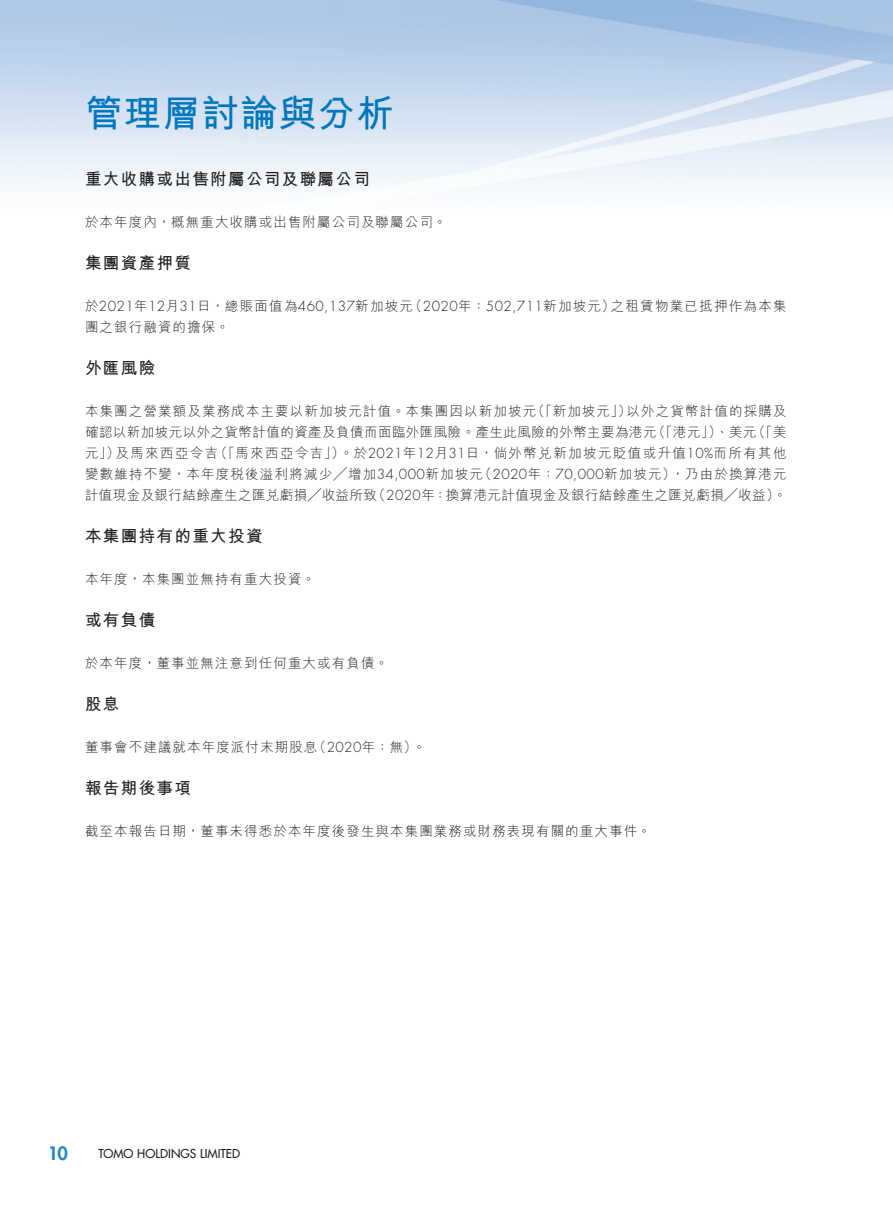
<style>
.page{position:relative;width:893px;height:1212px;background:#fff}
.page>*{position:absolute;margin:0;border:0;box-sizing:border-box;transform-origin:0 0}
.t1{font:700 37.5px "M Hei HK";letter-spacing:.035em;color:#0077bd}
.t2{font:800 18px "Futura Std";color:#2387c6}
.t3{font:700 16.5px "M Hei HK";letter-spacing:.085em;color:#231f20}
.t4{font:300 13.5px/21px "M Hei HK";letter-spacing:.08em;color:#231f20}
.t5{font:500 12px "Futura Std";color:#231f20}
.s1{font-family:"Futura Std"}
</style>
<div class="page">
<h1 class="t1" style="left:85px;top:86px;width:310px">管理層討論與分析</h1>
<p class="t3" style="left:85px;top:167px;width:286px">重大收購或出售附屬公司及聯屬公司</p>
<p class="t4" style="left:85px;top:211px;width:363px">於本年度內，概無重大收購或出售附屬公司及聯屬公司。</p>
<p class="t3" style="left:85px;top:251px;width:107px">集團資產押質</p>
<p class="t4" style="left:85px;top:295px;width:703px">於<span class="s1">2021</span>年<span class="s1">12</span>月<span class="s1">31</span>日，總賬面值為<span class="s1">460,137</span>新加坡元（<span class="s1">2020</span>年：<span class="s1">502,711</span>新加坡元）之租賃物業已抵押作為本集團之銀行融資的擔保。</p>
<p class="t3" style="left:85px;top:356px;width:72px">外匯風險</p>
<p class="t4" style="left:85px;top:400px;width:703px;text-align:justify">本集團之營業額及業務成本主要以新加坡元計值。本集團因以新加坡元（「新加坡元」）以外之貨幣計值的採購及確認以新加坡元以外之貨幣計值的資產及負債而面臨外匯風險。產生此風險的外幣主要為港元（「港元」）、美元（「美元」）及馬來西亞令吉（「馬來西亞令吉」）。於<span class="s1">2021</span>年<span class="s1">12</span>月<span class="s1">31</span>日，倘外幣兌新加坡元貶值或升值<span class="s1">10%</span>而所有其他變數維持不變，本年度稅後溢利將減少╱增加<span class="s1">34,000</span>新加坡元（<span class="s1">2020</span>年：<span class="s1">70,000</span>新加坡元），乃由於換算港元計值現金及銀行結餘產生之匯兌虧損╱收益所致（<span class="s1">2020</span>年：換算港元計值現金及銀行結餘產生之匯兌虧損╱收益）。</p>
<p class="t3" style="left:85px;top:524px;width:179px">本集團持有的重大投資</p>
<p class="t4" style="left:85px;top:568px;width:232px">本年度，本集團並無持有重大投資。</p>
<p class="t3" style="left:85px;top:608px;width:72px">或有負債</p>
<p class="t4" style="left:85px;top:652px;width:305px">於本年度，董事並無注意到任何重大或有負債。</p>
<p class="t3" style="left:85px;top:692px;width:36px">股息</p>
<p class="t4" style="left:85px;top:736px;width:342px">董事會不建議就本年度派付末期股息（<span class="s1">2020</span>年：無）。</p>
<p class="t3" style="left:85px;top:776px;width:107px">報告期後事項</p>
<p class="t4" style="left:85px;top:820px;width:568px">截至本報告日期，董事未得悉於本年度後發生與本集團業務或財務表現有關的重大事件。</p>
<h2 class="t2" style="left:48px;top:1141px;width:22px">10</h2>
<p class="t5" style="left:98px;top:1146px;width:143px">TOMO HOLDINGS LIMITED</p>
</div>
